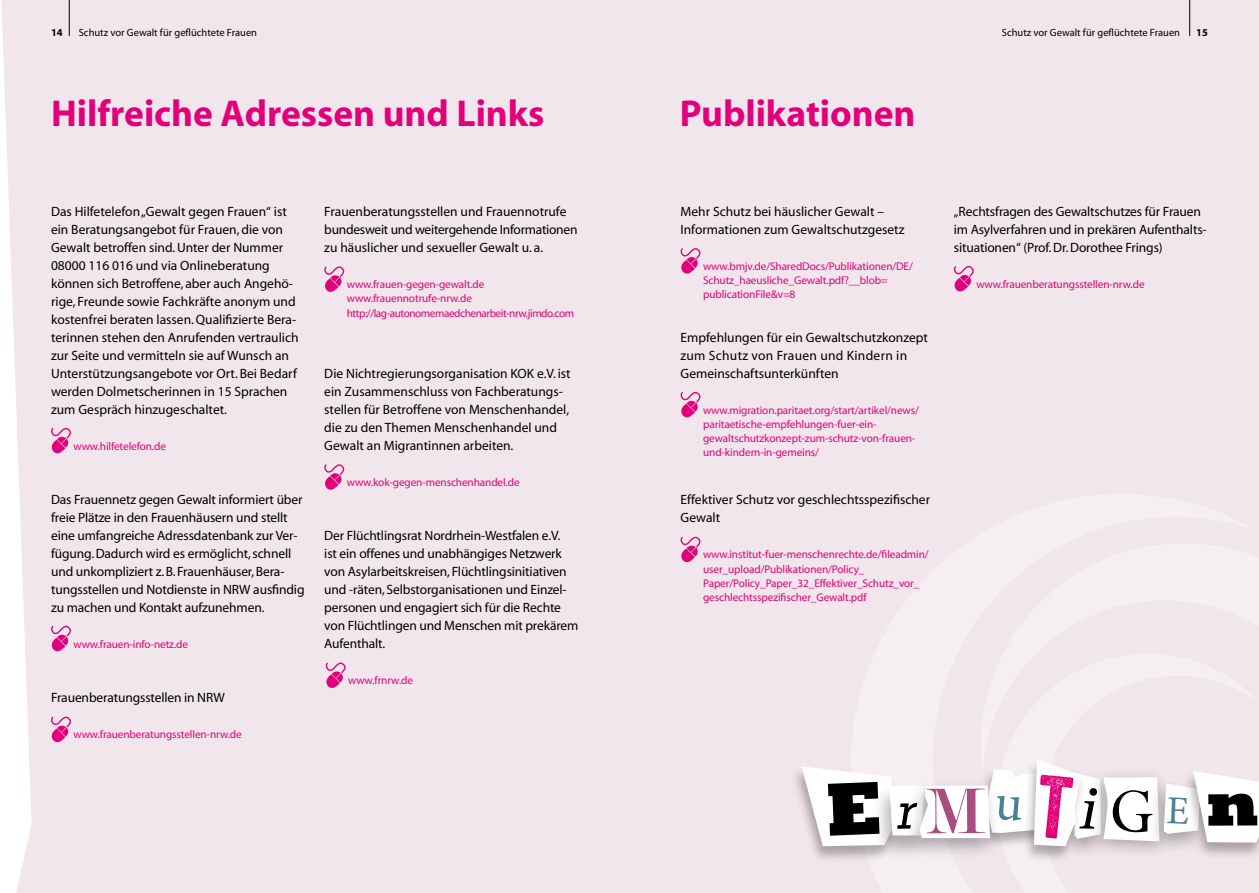
<style>
.page{position:relative;width:1259px;height:893px;background:#fff}
.page>*{position:absolute;margin:0;border:0;box-sizing:border-box;transform-origin:0 0}
.t1{font:69.9px "Perpetua";color:#000}
.t2{font:800 66.15px "Rockwell";color:#000}
.t3{font:italic 500 54.45px "Memphis";color:#000}
.t4{font:700 37.5px "Myriad";color:#e2007a}
.t5{font:13.5px/18px "Myriad";letter-spacing:-.005em;color:#000}
.t6{font:11.25px/14.2px "Myriad";letter-spacing:-.01em;color:#e2007a}
.t7{font:10.5px "Myriad";color:#000}
.t8{font:700 10.5px "Myriad";color:#000}
.s1{font-family:"Modern";font-weight:400;font-style:normal;font-size:68.85px;color:#a74d80}
</style>
<div class="page">
<div style="left:1px;top:0;width:1258px;height:893px;background:#f1e6ec"></div>
<svg style="left:48px;top:427px;width:24px;height:30px"></svg>
<svg style="left:321px;top:265px;width:24px;height:30px"></svg>
<svg style="left:677px;top:247px;width:24px;height:30px"></svg>
<svg style="left:677px;top:391px;width:24px;height:30px"></svg>
<svg style="left:321px;top:463px;width:24px;height:30px"></svg>
<svg style="left:48px;top:625px;width:24px;height:30px"></svg>
<svg style="left:323px;top:661px;width:23px;height:30px"></svg>
<svg style="left:48px;top:716px;width:24px;height:29px"></svg>
<hr style="left:69px;top:0;width:1px;height:36px;background:#000">
<hr style="left:1189px;top:0;width:1px;height:36px;background:#000">
<div style="left:850px;top:494px;width:409px;height:399px;background:#f1e6ec"></div>
<div style="left:976px;top:515px;width:283px;height:378px;background:#f5eef2"></div>
<div style="left:978px;top:635px;width:281px;height:258px;background:#f1e6ec"></div>
<svg style="left:951px;top:265px;width:23px;height:30px"></svg>
<svg style="left:677px;top:536px;width:24px;height:30px"></svg>
<div style="left:790px;top:766px;width:112px;height:97px;background:#000;opacity:.3"></div>
<div style="left:871px;top:783px;width:62px;height:79px;background:#000;opacity:.3"></div>
<div style="left:1089px;top:767px;width:83px;height:92px;background:#000;opacity:.3"></div>
<div style="left:903px;top:779px;width:98px;height:81px;background:#000;opacity:.3"></div>
<div style="left:1147px;top:779px;width:64px;height:76px;background:#e8dde3"></div>
<div style="left:1182px;top:770px;width:77px;height:89px;background:#000;opacity:.3"></div>
<div style="left:1022px;top:759px;width:64px;height:104px;background:#000;opacity:.3"></div>
<svg style="left:801px;top:760px;width:458px;height:86px"></svg>
<p class="t8" style="left:51px;top:27px;width:13px">14</p>
<p class="t7" style="left:79px;top:27px;width:180px">Schutz vor Gewalt für geflüchtete Frauen</p>
<h3 class="t4" style="left:51px;top:94px;width:495px">Hilfreiche Adressen und Links</h3>
<h3 class="t4" style="left:679px;top:94px;width:237px">Publikationen</h3>
<p class="t7" style="left:1002px;top:27px;width:180px">Schutz vor Gewalt für geflüchtete Frauen</p>
<p class="t8" style="left:1196px;top:27px;width:13px">15</p>
<p class="t5" style="left:324px;top:203px;width:255px">Frauenberatungsstellen und Frauennotrufe bundesweit und weitergehende Informationen zu häuslicher und sexueller Gewalt u. a.</p>
<p class="t5" style="left:51px;top:203px;width:249px">Das Hilfetelefon „Gewalt gegen Frauen“ ist ein Beratungsangebot für Frauen, die von Gewalt betroffen sind. Unter der Nummer 08000 116 016 und via Onlineberatung können sich Betroffene, aber auch Angehö&shy;rige, Freunde sowie Fachkräfte anonym und kostenfrei beraten lassen. Qualifizierte Bera&shy;terinnen stehen den Anrufenden vertraulich zur Seite und vermitteln sie auf Wunsch an Unterstützungsangebote vor Ort. Bei Bedarf werden Dolmetscherinnen in 15 Sprachen zum Gespräch hinzugeschaltet.</p>
<p class="t5" style="left:680px;top:203px;width:225px">Mehr Schutz bei häuslicher Gewalt –<br>Informationen zum Gewaltschutzgesetz</p>
<p class="t6" style="left:703px;top:259px;width:211px">www.bmjv.de/SharedDocs/Publikationen/DE/<br>Schutz_haeusliche_Gewalt.pdf?__blob= publicationFile&amp;v=8</p>
<p class="t6" style="left:347px;top:278px;width:229px">www.frauen-gegen-gewalt.de www.frauennotrufe-nrw.de http://lag-autonomemaedchenarbeit-nrw.jimdo.com</p>
<p class="t5" style="left:680px;top:329px;width:249px">Empfehlungen für ein Gewaltschutzkonzept zum Schutz von Frauen und Kindern in<br>Gemeinschaftsunterkünften</p>
<p class="t5" style="left:324px;top:365px;width:248px">Die Nichtregierungsorganisation KOK e.V. ist ein Zusammenschluss von Fachberatungs&shy;stellen für Betroffene von Menschenhandel, die zu den Themen Menschenhandel und</p>
<p class="t6" style="left:703px;top:403px;width:217px">www.migration.paritaet.org/start/artikel/news/ paritaetische-empfehlungen-fuer-ein&shy;gewaltschutzkonzept-zum-schutz-von-frauen&shy;und-kindern-in-gemeins/</p>
<p class="t6" style="left:74px;top:439px;width:94px">www.hilfetelefon.de</p>
<p class="t5" style="left:324px;top:437px;width:191px">Gewalt an Migrantinnen arbeiten.</p>
<p class="t5" style="left:51px;top:491px;width:255px">Das Frauennetz gegen Gewalt informiert über freie Plätze in den Frauenhäusern und stellt eine umfangreiche Adressdatenbank zur Ver&shy;fügung. Dadurch wird es ermöglicht, schnell und unkompliziert z. B. Frauenhäuser, Bera&shy;tungsstellen und Notdienste in NRW ausfindig zu machen und Kontakt aufzunehmen.</p>
<p class="t6" style="left:74px;top:637px;width:116px">www.frauen-info-netz.de</p>
<p class="t5" style="left:51px;top:689px;width:175px">Frauenberatungsstellen in NRW</p>
<p class="t6" style="left:74px;top:728px;width:170px">www.frauenberatungsstellen-nrw.de</p>
<p class="t6" style="left:347px;top:476px;width:174px">www.kok-gegen-menschenhandel.de</p>
<p class="t5" style="left:324px;top:527px;width:256px">Der Flüchtlingsrat Nordrhein-Westfalen e.V.<br>ist ein offenes und unabhängiges Netzwerk von Asylarbeitskreisen, Flüchtlingsinitiativen und -räten, Selbstorganisationen und Einzel&shy;personen und engagiert sich für die Rechte von Flüchtlingen und Menschen mit prekärem Aufenthalt.</p>
<p class="t6" style="left:348px;top:674px;width:66px">www.frnrw.de</p>
<p class="t5" style="left:680px;top:491px;width:251px">Effektiver Schutz vor geschlechtsspezifischer<br>Gewalt</p>
<p class="t6" style="left:703px;top:548px;width:227px">www.institut-fuer-menschenrechte.de/fileadmin/ user_upload/Publikationen/Policy_ Paper/Policy_Paper_32_Effektiver_Schutz_vor_ geschlechtsspezifischer_Gewalt.pdf</p>
<p class="t5" style="left:954px;top:203px;width:254px">„Rechtsfragen des Gewaltschutzes für Frauen im Asylverfahren und in prekären Aufenthalts&shy;situationen“ (Prof. Dr. Dorothee Frings)</p>
<p class="t6" style="left:976px;top:277px;width:170px">www.frauenberatungsstellen-nrw.de</p>
<h3 class="t3" style="left:897px;top:776px;width:88px">r<span class="s1">M</span></h3>
<h1 class="t1" style="left:1108px;top:767px;width:47px">G</h1>
<h2 class="t2" style="left:1206px;top:765px;width:55px">n</h2>
</div>
